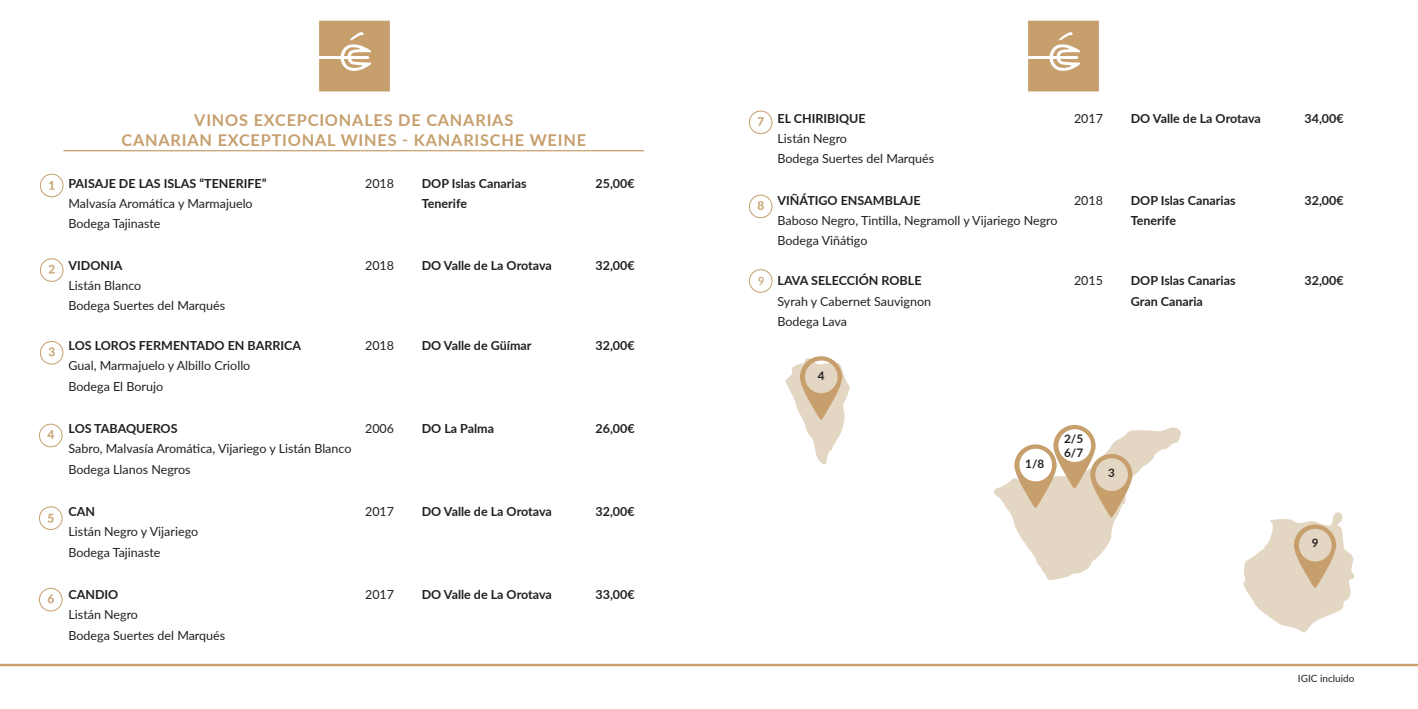
<style>
.page{position:relative;width:1418px;height:709px;background:#fff}
.page>*{position:absolute;margin:0;border:0;box-sizing:border-box;transform-origin:0 0}
.t1{font:700 16.25px "Lato";letter-spacing:.05em;color:#c69f6d}
.t2{font:12.5px "Lato";color:#231f20}
.t3{font:700 12.5px "Lato";color:#231f20}
.t4{font:700 11.75px "Lato";color:#231f20}
.t5{font:700 11.62px "Lato";color:#231f20}
.t6{font:10px "Lato";color:#231f20}
</style>
<div class="page">
<svg style="left:319px;top:21px;width:71px;height:70px;background:#cba97c"></svg>
<svg style="left:1028px;top:21px;width:70px;height:70px;background:#cba87c"></svg>
<hr style="left:63px;top:150px;width:297px;height:1px;background:#c69f6d">
<hr style="left:360px;top:150px;width:57px;height:1px;background:#c69f6d">
<hr style="left:417px;top:150px;width:173px;height:1px;background:#c69f6d">
<hr style="left:590px;top:150px;width:54px;height:1px;background:#c69f6d">
<hr style="left:0;top:663px;width:1417px;height:3px;background:#c69f6d">
<svg style="left:785px;top:356px;width:65px;height:108px"></svg>
<svg style="left:994px;top:425px;width:187px;height:155px"></svg>
<svg style="left:1243px;top:512px;width:112px;height:121px"></svg>
<svg style="left:49px;top:181px;width:6px;height:9px"></svg>
<svg style="left:48px;top:265px;width:7px;height:8px"></svg>
<svg style="left:48px;top:347px;width:7px;height:9px"></svg>
<svg style="left:47px;top:430px;width:7px;height:9px"></svg>
<svg style="left:48px;top:513px;width:6px;height:9px"></svg>
<svg style="left:48px;top:594px;width:6px;height:9px"></svg>
<svg style="left:757px;top:117px;width:6px;height:9px"></svg>
<svg style="left:757px;top:201px;width:6px;height:9px"></svg>
<div style="left:40px;top:174px;width:23px;height:23px;border:1px solid #c69f6d;border-radius:50%"></div>
<div style="left:40px;top:258px;width:23px;height:24px;border:1px solid #c69f6d;border-radius:50%"></div>
<div style="left:40px;top:341px;width:23px;height:23px;border:1px solid #c69f6d;border-radius:50%"></div>
<div style="left:39px;top:423px;width:24px;height:24px;border:1px solid #c69f6d;border-radius:50%"></div>
<div style="left:39px;top:506px;width:24px;height:24px;border:1px solid #c69f6d;border-radius:50%"></div>
<div style="left:39px;top:588px;width:24px;height:23px;border:1px solid #c69f6d;border-radius:50%"></div>
<div style="left:749px;top:110px;width:23px;height:24px;border:1px solid #c69f6d;border-radius:50%"></div>
<div style="left:749px;top:195px;width:23px;height:23px;border:1px solid #c69f6d;border-radius:50%"></div>
<div style="left:749px;top:269px;width:23px;height:24px;border:1px solid #c69f6d;border-radius:50%"></div>
<svg style="left:758px;top:277px;width:5px;height:8px"></svg>
<p class="t1" style="left:194px;top:108px;width:320px">VINOS EXCEPCIONALES DE CANARIAS</p>
<p class="t1" style="left:121px;top:128px;width:466px">CANARIAN EXCEPTIONAL WINES - KANARISCHE WEINE</p>
<p class="t3" style="left:68px;top:174px;width:199px">PAISAJE DE LAS ISLAS “TENERIFE”</p>
<p class="t2" style="left:365px;top:174px;width:30px">2018</p>
<p class="t3" style="left:422px;top:174px;width:106px">DOP Islas Canarias</p>
<p class="t3" style="left:595px;top:174px;width:41px">25,00€</p>
<p class="t2" style="left:68px;top:195px;width:186px">Malvasía Aromática y Marmajuelo</p>
<p class="t3" style="left:422px;top:194px;width:47px">Tenerife</p>
<p class="t2" style="left:68px;top:215px;width:94px">Bodega Tajinaste</p>
<p class="t3" style="left:68px;top:256px;width:55px">VIDONIA</p>
<p class="t2" style="left:365px;top:256px;width:30px">2018</p>
<p class="t3" style="left:422px;top:256px;width:132px">DO Valle de La Orotava</p>
<p class="t3" style="left:595px;top:256px;width:41px">32,00€</p>
<p class="t2" style="left:68px;top:276px;width:74px">Listán Blanco</p>
<p class="t2" style="left:68px;top:297px;width:158px">Bodega Suertes del Marqués</p>
<p class="t3" style="left:68px;top:336px;width:234px">LOS LOROS FERMENTADO EN BARRICA</p>
<p class="t2" style="left:365px;top:337px;width:30px">2018</p>
<p class="t3" style="left:422px;top:336px;width:111px">DO Valle de Güímar</p>
<p class="t3" style="left:595px;top:336px;width:41px">32,00€</p>
<p class="t2" style="left:68px;top:357px;width:183px">Gual, Marmajuelo y Albillo Criollo</p>
<p class="t2" style="left:68px;top:378px;width:96px">Bodega El Borujo</p>
<p class="t3" style="left:68px;top:419px;width:111px">LOS TABAQUEROS</p>
<p class="t2" style="left:365px;top:419px;width:30px">2006</p>
<p class="t3" style="left:422px;top:419px;width:74px">DO La Palma</p>
<p class="t3" style="left:595px;top:419px;width:41px">26,00€</p>
<p class="t2" style="left:68px;top:440px;width:284px">Sabro, Malvasía Aromática, Vijariego y Listán Blanco</p>
<p class="t2" style="left:68px;top:460px;width:124px">Bodega Llanos Negros</p>
<p class="t3" style="left:68px;top:502px;width:28px">CAN</p>
<p class="t2" style="left:365px;top:502px;width:30px">2017</p>
<p class="t3" style="left:422px;top:502px;width:132px">DO Valle de La Orotava</p>
<p class="t3" style="left:595px;top:502px;width:41px">32,00€</p>
<p class="t2" style="left:68px;top:522px;width:131px">Listán Negro y Vijariego</p>
<p class="t2" style="left:68px;top:543px;width:94px">Bodega Tajinaste</p>
<p class="t3" style="left:68px;top:585px;width:51px">CANDIO</p>
<p class="t2" style="left:365px;top:585px;width:30px">2017</p>
<p class="t3" style="left:422px;top:585px;width:132px">DO Valle de La Orotava</p>
<p class="t3" style="left:595px;top:585px;width:41px">33,00€</p>
<p class="t2" style="left:68px;top:605px;width:71px">Listán Negro</p>
<p class="t2" style="left:68px;top:626px;width:158px">Bodega Suertes del Marqués</p>
<p class="t3" style="left:777px;top:109px;width:90px">EL CHIRIBIQUE</p>
<p class="t2" style="left:1074px;top:110px;width:31px">2017</p>
<p class="t3" style="left:1130px;top:109px;width:132px">DO Valle de La Orotava</p>
<p class="t3" style="left:1304px;top:109px;width:41px">34,00€</p>
<p class="t2" style="left:777px;top:130px;width:71px">Listán Negro</p>
<p class="t2" style="left:777px;top:150px;width:158px">Bodega Suertes del Marqués</p>
<p class="t3" style="left:777px;top:191px;width:145px">VIÑÁTIGO ENSAMBLAJE</p>
<p class="t2" style="left:1074px;top:192px;width:31px">2018</p>
<p class="t3" style="left:1130px;top:191px;width:106px">DOP Islas Canarias</p>
<p class="t3" style="left:1304px;top:191px;width:41px">32,00€</p>
<p class="t2" style="left:777px;top:212px;width:282px">Baboso Negro, Tintilla, Negramoll y Vijariego Negro</p>
<p class="t3" style="left:1130px;top:211px;width:47px">Tenerife</p>
<p class="t2" style="left:777px;top:232px;width:91px">Bodega Viñátigo</p>
<p class="t3" style="left:777px;top:272px;width:145px">LAVA SELECCIÓN ROBLE</p>
<p class="t2" style="left:1074px;top:272px;width:31px">2015</p>
<p class="t3" style="left:1130px;top:272px;width:106px">DOP Islas Canarias</p>
<p class="t3" style="left:1304px;top:272px;width:41px">32,00€</p>
<p class="t2" style="left:777px;top:292px;width:155px">Syrah y Cabernet Sauvignon</p>
<p class="t3" style="left:1130px;top:292px;width:74px">Gran Canaria</p>
<p class="t2" style="left:777px;top:313px;width:71px">Bodega Lava</p>
<p class="t5" style="left:817px;top:367px;width:8px">4</p>
<p class="t5" style="left:1025px;top:455px;width:20px">1/8</p>
<p class="t4" style="left:1064px;top:430px;width:21px">2/5</p>
<p class="t4" style="left:1064px;top:444px;width:21px">6/7</p>
<p class="t5" style="left:1107px;top:464px;width:8px">3</p>
<p class="t5" style="left:1311px;top:534px;width:8px">9</p>
<p class="t6" style="left:1297px;top:671px;width:58px">IGIC incluido</p>
</div>
